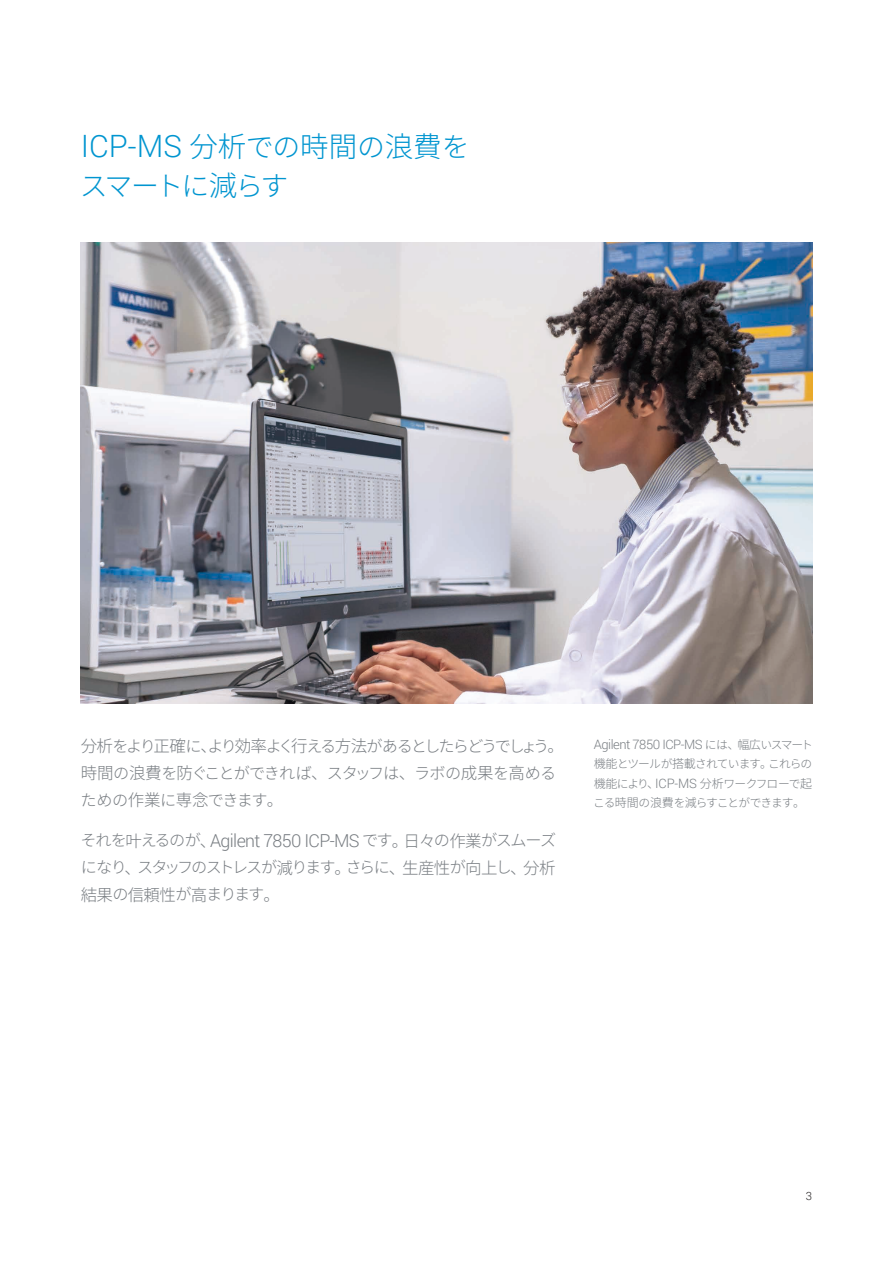
<style>
.page{position:relative;width:893px;height:1263px;background:#fff}
.page>*{position:absolute;margin:0;border:0;box-sizing:border-box;transform-origin:0 0}
.t1{font:300 30.75px "Roboto";color:#0095d0}
.t2{font:300 27.9px "Noto Sans CJ Kjp";letter-spacing:-.11em;color:#0095d0}
.t3{font:300 17.85px "Roboto";letter-spacing:-.035em;color:#787d82}
.t4{font:300 16.5px "Noto Sans CJ Kjp";color:#787d82}
.t5{font:300 16.2px/27px "Noto Sans CJ Kjp";letter-spacing:-.115em;color:#787d82}
.t6{font:300 12.9px "Roboto";letter-spacing:-.035em;color:#787d82}
.t7{font:300 11.7px/19.5px "Noto Sans CJ Kjp";letter-spacing:-.085em;color:#787d82;text-align:justify}
.t8{font:300 11.4px "Roboto";color:#221f20}
.s1{font-family:"Noto Sans CJ Kjp";font-size:28.5px}
.s2{font-family:"Noto Sans CJ Kjp";font-size:27.9px}
.s3{font-size:28.5px}
.s4{font-size:16.5px}
.s5{font-family:"Noto Sans CJ Kjp";font-size:16.2px}
.s6{font-family:"Noto Sans CJ Kjp";font-size:16.5px}
.s7{font-size:16.2px}
.s8{font-family:"Noto Sans CJ Kjp";font-size:11.7px}
.s9{font-family:"Noto Sans CJ Kjp";font-size:12px}
.s10{font-size:12px}
.s11{font-family:"Roboto";font-size:12.9px}
</style>
<div class="page">
<img style="left:81px;top:242px;width:731px;height:461px">
<h1 class="t1" style="left:81px;top:125px;width:390px">ICP-MS <span class="s1">分析</span><span class="s2">での</span><span class="s1">時間</span><span class="s2">の</span><span class="s1">浪費</span><span class="s2">を</span></h1>
<h2 class="t2" style="left:80px;top:170px;width:210px">スマートに<span class="s3">減</span>らす</h2>
<p class="t5" style="left:81px;top:733px;width:485px"><span class="s4">分析</span>をより<span class="s4">正確</span>に<span class="s4">、</span>より<span class="s4">効率</span>よく<span class="s4">行</span>える<span class="s4">方法</span>があるとしたらどうでしょう<span class="s4">。時間</span>の<span class="s4">浪費</span>を<span class="s4">防</span>ぐことができれば<span class="s4">、</span>スタッフは<span class="s4">、</span>ラボの<span class="s4">成果</span>を<span class="s4">高</span>めるための<span class="s4">作業</span>に<span class="s4">専念</span>できます<span class="s4">。</span></p>
<p class="t3" style="left:80px;top:828px;width:477px"><span class="s5">それを</span><span class="s6">叶</span><span class="s5">えるのが</span><span class="s6">、</span>Agilent 7850 ICP-MS <span class="s5">です</span><span class="s6">。日々</span><span class="s5">の</span><span class="s6">作業</span><span class="s5">がスムーズ</span></p>
<p class="t5" style="left:81px;top:854px;width:476px">になり<span class="s4">、</span>スタッフのストレスが<span class="s4">減</span>ります<span class="s4">。</span>さらに<span class="s4">、生産性</span>が<span class="s4">向上</span>し<span class="s4">、分析</span></p>
<p class="t4" style="left:81px;top:885px;width:201px">結果<span class="s7">の</span>信頼性<span class="s7">が</span>高<span class="s7">まります</span>。</p>
<p class="t6" style="left:594px;top:735px;width:221px">Agilent 7850 ICP-MS <span class="s8">には</span><span class="s9">、幅広</span><span class="s8">いスマート</span></p>
<p class="t7" style="left:593px;top:754px;width:221px"><span class="s10">機能</span>とツールが<span class="s10">搭載</span>されています<span class="s10">。</span>これらの<span class="s10">機能</span>により<span class="s10">、</span><span class="s11">ICP-MS</span> <span class="s10">分析</span>ワークフローで<span class="s10">起</span>こる<span class="s10">時間</span>の<span class="s10">浪費</span>を<span class="s10">減</span>らすことができます<span class="s10">。</span></p>
<p class="t8" style="left:806px;top:1188px;width:8px">3</p>
</div>
